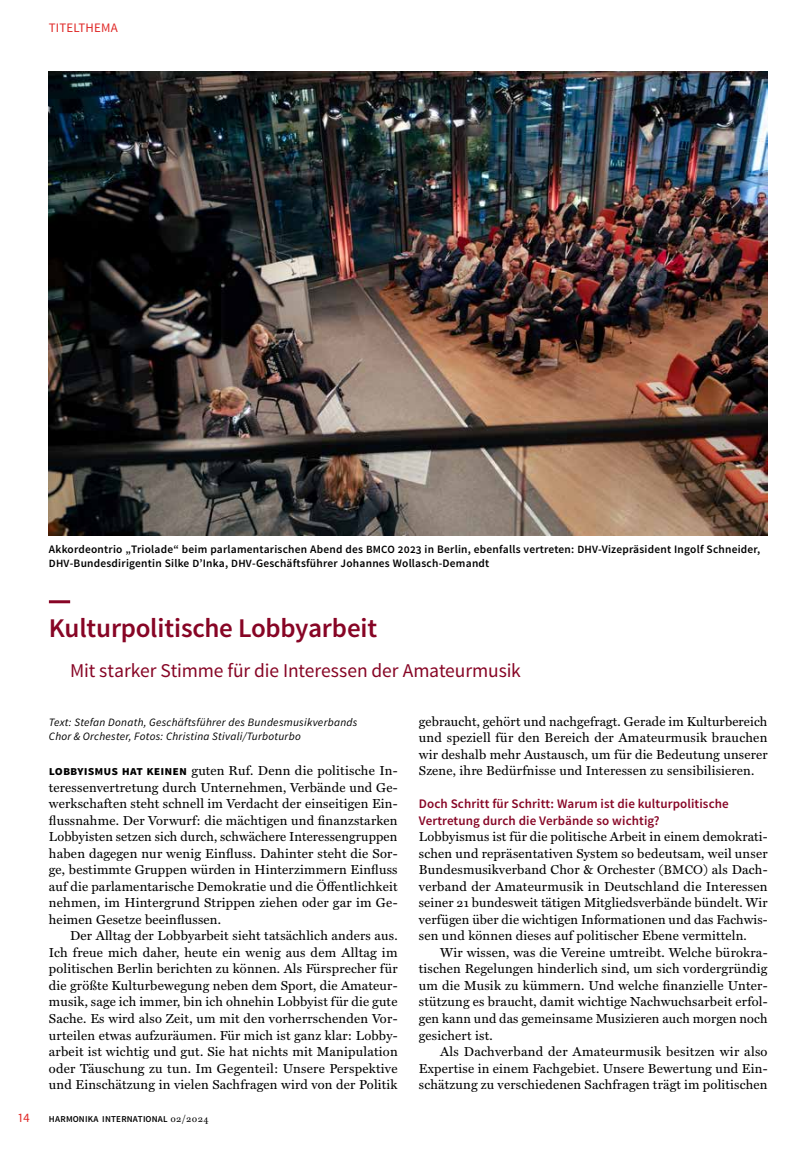
<style>
.page{position:relative;width:808px;height:1149px;background:#fff}
.page>*{position:absolute;margin:0;border:0;box-sizing:border-box;transform-origin:0 0}
.t1{font:600 27px "Source Sans Pro";letter-spacing:-.01em;color:#870525}
.t2{font:19.5px "Source Sans Pro";letter-spacing:-.005em;color:#870525}
.t3{font:13.05px/16.5px "Miller Text";letter-spacing:.015em;color:#000;text-align:justify}
.t4{font:600 13.05px/16.5px "Source Sans Pro";letter-spacing:.01em;color:#870525}
.t5{font:12.9px "Source Sans Pro";color:#df2625}
.t6{font:600 11.4px/14.2px "Source Sans Pro";letter-spacing:.02em;color:#000}
.t7{font:italic 11.25px/14.2px "Source Sans Pro";letter-spacing:.025em;color:#000}
.t8{font:600 9px "Source Sans Pro";letter-spacing:.025em;color:#000}
.s1{font-size:11.1px}
.s2{font-family:"Source Sans Pro";font-weight:700}
.s3{font-family:"Miller Text";font-weight:400;font-size:9.75px}
.s4{font-size:12.6px}
</style>
<div class="page">
<hr style="left:49px;top:600px;width:21px;height:3px;background:#870525">
<img style="left:49px;top:72px;width:718px;height:463px">
<p class="t5" style="left:49px;top:20px;width:15px">Titelthema</p>
<p class="t6" style="left:49px;top:542px;width:713px">Akkordeontrio „Triolade“ beim parlamentarischen Abend des <span class="s1">BMCO</span> 2023 in Berlin, ebenfalls vertreten: <span class="s1">DHV</span>-Vizepräsident Ingolf Schneider,<br><span class="s1">DHV</span>-Bundesdirigentin Silke <span class="s1">D</span>’Inka, <span class="s1">DHV</span>-Geschäftsführer Johannes Wollasch-Demandt</p>
<h1 class="t1" style="left:49px;top:611px;width:330px">Kulturpolitische Lobbyarbeit</h1>
<h2 class="t2" style="left:70px;top:658px;width:452px">Mit starker Stimme für die Interessen der Amateurmusik</h2>
<p class="t7" style="left:49px;top:714px;width:310px">Text: Stefan Donath, Geschäftsführer des Bundesmusikverbands<br>Chor &amp; Orchester, Fotos: Christina Stivali/Turboturbo</p>
<p class="t3" style="left:49px;top:761px;width:350px"><span class="s2">Lobbyismus hat keinen</span> guten Ruf. Denn die politische In&shy;teressenvertretung durch Unternehmen, Verbände und Ge&shy;werkschaften steht schnell im Verdacht der einseitigen Ein&shy;flussnahme. Der Vorwurf: die mächtigen und finanzstarken Lobbyisten setzen sich durch, schwächere Interessengruppen haben dagegen nur wenig Einfluss. Dahinter steht die Sor&shy;ge, bestimmte Gruppen würden in Hinterzimmern Einfluss auf die parlamentarische Demokratie und die Öffentlichkeit nehmen, im Hintergrund Strippen ziehen oder gar im Ge&shy;heimen Gesetze beeinflussen.</p>
<p class="t3" style="left:49px;top:926px;width:350px;text-indent:21px">Der Alltag der Lobbyarbeit sieht tatsächlich anders aus.<br>Ich freue mich daher, heute ein wenig aus dem Alltag im politischen Berlin berichten zu können. Als Fürsprecher für die größte Kulturbewegung neben dem Sport, die Amateur&shy;musik, sage ich immer, bin ich ohnehin Lobbyist für die gute Sache. Es wird also Zeit, um mit den vorherrschenden Vor&shy;urteilen etwas aufzuräumen. Für mich ist ganz klar: Lobby&shy;arbeit ist wichtig und gut. Sie hat nichts mit Manipulation oder Täuschung zu tun. Im Gegenteil: Unsere Perspektive und Einschätzung in vielen Sachfragen wird von der Politik</p>
<p class="t5" style="left:18px;top:1109px;width:13px">14</p>
<p class="t8" style="left:49px;top:1112px;width:161px">HARMONIKA INTERNATIONAL <span class="s3">02/2024</span></p>
<p class="t3" style="left:419px;top:711px;width:350px">gebraucht, gehört und nachgefragt. Gerade im Kulturbereich und speziell für den Bereich der Amateurmusik brauchen wir deshalb mehr Austausch, um für die Bedeutung unserer Szene, ihre Bedürfnisse und Interessen zu sensibilisieren.</p>
<p class="t4" style="left:419px;top:795px;width:311px">Doch Schritt für Schritt: Warum ist die kulturpolitische<br>Vertretung durch die Verbände so wichtig?</p>
<p class="t3" style="left:419px;top:827px;width:350px">Lobbyismus ist für die politische Arbeit in einem demokrati&shy;schen und repräsentativen System so bedeutsam, weil unser Bundesmusikverband Chor &amp; Orchester (<span class="s4">BMCO</span>) als Dach&shy;verband der Amateurmusik in Deutschland die Interessen seiner 21 bundesweit tätigen Mitgliedsverbände bündelt. Wir verfügen über die wichtigen Informationen und das Fachwis&shy;sen und können dieses auf politischer Ebene vermitteln.</p>
<p class="t3" style="left:419px;top:942px;width:350px;text-indent:21px">Wir wissen, was die Vereine umtreibt. Welche bürokra&shy;tischen Regelungen hinderlich sind, um sich vordergründig um die Musik zu kümmern. Und welche finanzielle Unter&shy;stützung es braucht, damit wichtige Nachwuchsarbeit erfol&shy;gen kann und das gemeinsame Musizieren auch morgen noch gesichert ist.</p>
<p class="t3" style="left:419px;top:1041px;width:350px;text-indent:21px">Als Dachverband der Amateurmusik besitzen wir also Expertise in einem Fachgebiet. Unsere Bewertung und Ein&shy;schätzung zu verschiedenen Sachfragen trägt im politischen</p>
</div>
